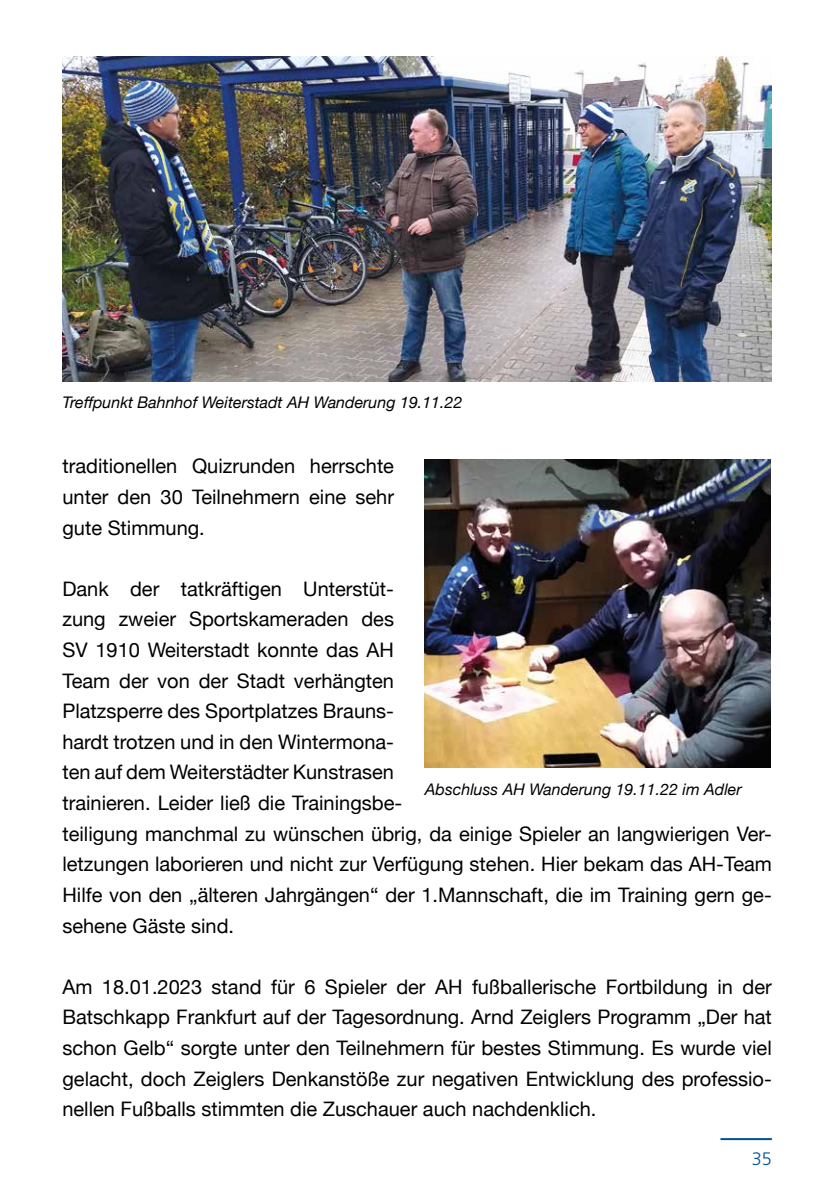
<style>
.page{position:relative;width:840px;height:1191px;background:#fff}
.page>*{position:absolute;margin:0;border:0;box-sizing:border-box;transform-origin:0 0}
.t1{font:20px/30.6px "Helvetica Neue";color:#000;text-align:justify}
.t2{font:300 18px "Frutiger LT Std";color:#005095}
.t3{font:italic 16px "Helvetica Neue";color:#000}
</style>
<div class="page">
<hr style="left:720px;top:1138px;width:51px;height:2px;background:#005095">
<img style="left:62px;top:57px;width:709px;height:324px">
<img style="left:424px;top:459px;width:346px;height:308px">
<p class="t3" style="left:62px;top:391px;width:401px">Treffpunkt Bahnhof Weiterstadt AH Wanderung 19.11.22</p>
<p class="t1" style="left:62px;top:452px;width:333px">traditionellen Quizrunden herrschte unter den 30 Teilnehmern eine sehr gute Stimmung.</p>
<p class="t1" style="left:62px;top:574px;width:710px;text-align:left">Dank der tatkräftigen Unterstüt-<br>zung zweier Sportskameraden des<br>SV 1910 Weiterstadt konnte das AH<br>Team der von der Stadt verhängten<br>Platzsperre des Sportplatzes Brauns-<br>hardt trotzen und in den Wintermona-<br>ten auf dem Weiterstädter Kunstrasen<br>trainieren. Leider ließ die Trainingsbe-<br>teiligung manchmal zu wünschen übrig, da einige Spieler an langwierigen Ver&shy;letzungen laborieren und nicht zur Verfügung stehen. Hier bekam das AH-Team Hilfe von den „älteren Jahrgängen“ der 1.Mannschaft, die im Training gern ge&shy;sehene Gäste sind.</p>
<p class="t3" style="left:424px;top:778px;width:318px">Abschluss AH Wanderung 19.11.22 im Adler</p>
<p class="t1" style="left:62px;top:972px;width:710px">Am 18.01.2023 stand für 6 Spieler der AH fußballerische Fortbildung in der Batschkapp Frankfurt auf der Tagesordnung. Arnd Zeiglers Programm „Der hat schon Gelb“ sorgte unter den Teilnehmern für bestes Stimmung. Es wurde viel gelacht, doch Zeiglers Denkanstöße zur negativen Entwicklung des professio&shy;nellen Fußballs stimmten die Zuschauer auch nachdenklich.</p>
<p class="t2" style="left:751px;top:1148px;width:22px">35</p>
</div>
